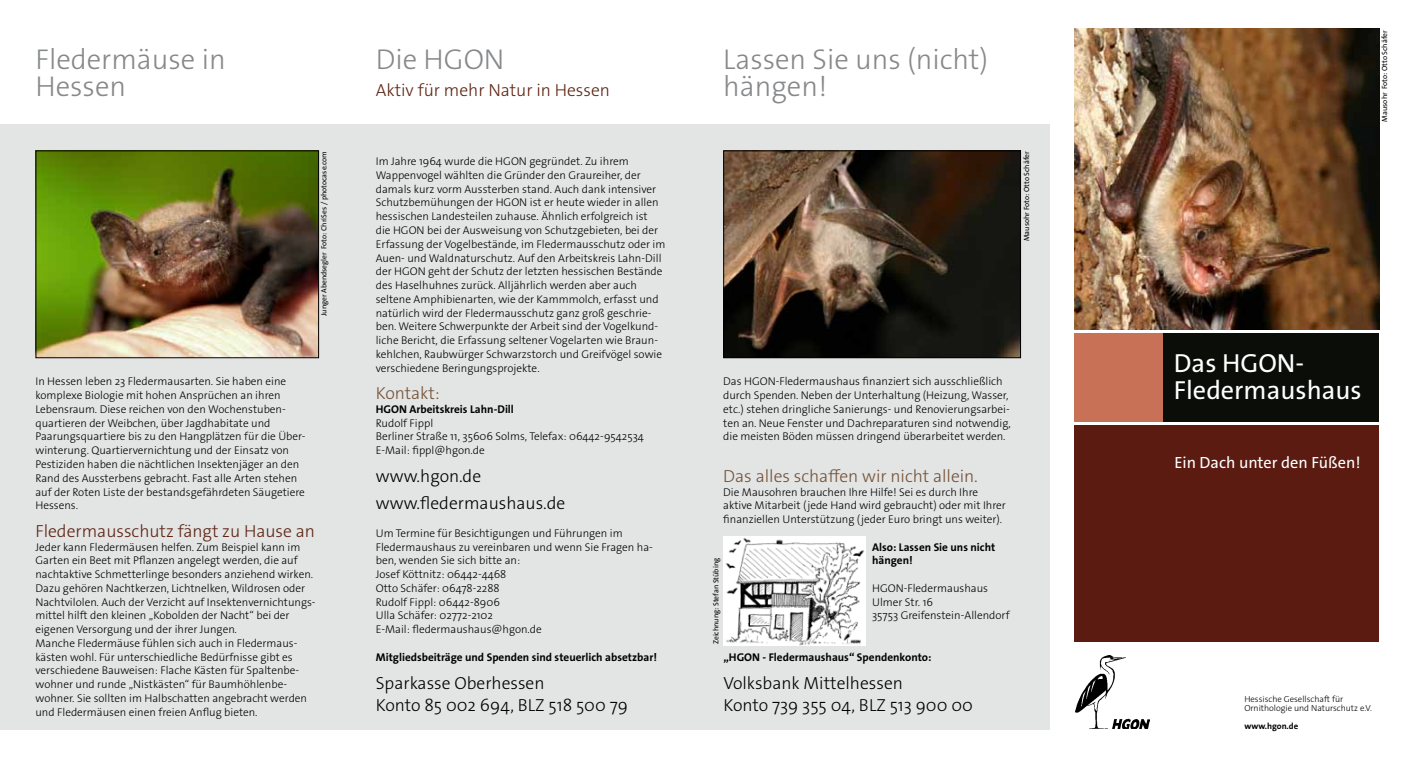
<style>
.page{position:relative;width:1411px;height:759px;background:#fff}
.page>*{position:absolute;margin:0;border:0;box-sizing:border-box;transform-origin:0 0}
.t1{font:300 28.75px/27.5px "The Sans Os F";color:#87888a}
.t2{font:26.25px/27.5px "The Sans Os F";color:#fff}
.t3{font:300 17.5px/22.5px "The Sans Os F";color:#000}
.t4{font:300 17.5px "The Sans Os F";color:#5d2413}
.t5{font:300 17.5px "The Sans Os F";color:#745237}
.t6{font:16.25px "The Sans Os F";color:#fff}
.t7{font:300 11.25px/13.8px "The Sans Os F";color:#000}
.t8{font:700 11.25px/13.8px "The Sans Os F";color:#000}
.t9{font:300 8.75px/8.8px "The Sans Os F";color:#000}
.t10{font:700 8.75px "The Sans Os F";color:#000}
.t11{font:7.5px "The Sans Os F";color:#000}
</style>
<div class="page">
<div style="left:0;top:124px;width:1049px;height:605px;background:#e3e4e4"></div>
<img style="left:37px;top:152px;width:280px;height:204px">
<div style="left:35px;top:150px;width:284px;height:208px;border:1px solid #000"></div>
<img style="left:725px;top:152px;width:293px;height:204px">
<div style="left:723px;top:150px;width:297px;height:208px;border:1px solid #000"></div>
<img style="left:1074px;top:28px;width:304px;height:302px">
<img style="left:1075px;top:655px;width:74px;height:73px">
<div style="left:1074px;top:425px;width:304px;height:216px;background:#5b1b11"></div>
<div style="left:1074px;top:333px;width:90px;height:89px;background:#c87156"></div>
<div style="left:1163px;top:333px;width:215px;height:89px;background:#0b0d08"></div>
<img style="left:723px;top:536px;width:142px;height:109px">
<h1 class="t1" style="left:35px;top:46px;width:192px">Fledermäuse in<br>Hessen</h1>
<h1 class="t1" style="left:723px;top:46px;width:266px">Lassen Sie uns (nicht) hängen!</h1>
<h1 class="t1" style="left:376px;top:46px;width:130px">Die HGON</h1>
<h3 class="t4" style="left:376px;top:79px;width:236px">Aktiv für mehr Natur in Hessen</h3>
<p class="t11" style="left:319px;top:316px;width:166px;rotate:-90deg">Junger Abendsegler Foto: ChriSes / photocase.com</p>
<p class="t7" style="left:35px;top:374px;width:271px">In Hessen leben 23 Fledermausarten. Sie haben eine komplexe Biologie mit hohen Ansprüchen an ihren Lebensraum. Diese reichen von den Wochenstuben&shy;quartieren der Weibchen, über Jagdhabitate und Paarungsquartiere bis zu den Hangplätzen für die Über&shy;winterung. Quartiervernichtung und der Einsatz von Pestiziden haben die nächtlichen Insektenjäger an den Rand des Aussterbens gebracht. Fast alle Arten stehen auf der Roten Liste der bestandsgefährdeten Säugetiere Hessens.</p>
<h3 class="t4" style="left:35px;top:519px;width:281px">Fledermausschutz fängt zu Hause an</h3>
<p class="t7" style="left:35px;top:539px;width:282px">Jeder kann Fledermäusen helfen. Zum Beispiel kann im Garten ein Beet mit Pflanzen angelegt werden, die auf nachtaktive Schmetterlinge besonders anziehend wirken.<br>Dazu gehören Nachtkerzen, Lichtnelken, Wildrosen oder Nachtvilolen. Auch der Verzicht auf Insektenvernichtungs&shy;mittel hilft den kleinen „Kobolden der Nacht“ bei der eigenen Versorgung und der ihrer Jungen.<br>Manche Fledermäuse fühlen sich auch in Fledermaus&shy;kästen wohl. Für unterschiedliche Bedürfnisse gibt es verschiedene Bauweisen: Flache Kästen für Spaltenbe&shy;wohner und runde „Nistkästen“ für Baumhöhlenbe&shy;wohner. Sie sollten im Halbschatten angebracht werden und Fledermäusen einen freien Anflug bieten.</p>
<p class="t7" style="left:376px;top:154px;width:291px">Im Jahre 1964 wurde die HGON gegründet. Zu ihrem Wappenvogel wählten die Gründer den Graureiher, der damals kurz vorm Aussterben stand. Auch dank intensiver Schutzbemühungen der HGON ist er heute wieder in allen hessischen Landesteilen zuhause. Ähnlich erfolgreich ist<br>die HGON bei der Ausweisung von Schutzgebieten, bei der Erfassung der Vogelbestände, im Fledermausschutz oder im Auen- und Waldnaturschutz. Auf den Arbeitskreis Lahn-Dill der HGON geht der Schutz der letzten hessischen Bestände des Haselhuhnes zurück. Alljährlich werden aber auch seltene Amphibienarten, wie der Kammmolch, erfasst und natürlich wird der Fledermausschutz ganz groß geschrie&shy;ben. Weitere Schwerpunkte der Arbeit sind der Vogelkund&shy;liche Bericht, die Erfassung seltener Vogelarten wie Braun&shy;kehlchen, Raubwürger Schwarzstorch und Greifvögel sowie verschiedene Beringungsprojekte.</p>
<h3 class="t5" style="left:376px;top:382px;width:66px">Kontakt:</h3>
<p class="t8" style="left:376px;top:402px;width:140px">HGON Arbeitskreis Lahn-Dill</p>
<p class="t7" style="left:376px;top:416px;width:269px">Rudolf Fippl<br>Berliner Straße 11, 35606 Solms, Telefax: 06442-9542534<br>E-Mail: fippl@hgon.de</p>
<h3 class="t3" style="left:376px;top:462px;width:191px;line-height:27.5px">www.hgon.de www.fledermaushaus.de</h3>
<p class="t7" style="left:376px;top:526px;width:278px">Um Termine für Besichtigungen und Führungen im Fledermaushaus zu vereinbaren und wenn Sie Fragen ha&shy;ben, wenden Sie sich bitte an:<br>Josef Köttnitz: 06442-4468<br>Otto Schäfer: 06478-2288<br>Rudolf Fippl: 06442-8906<br>Ulla Schäfer: 02772-2102<br>E-Mail: fledermaushaus@hgon.de</p>
<p class="t8" style="left:376px;top:649px;width:283px">Mitgliedsbeiträge und Spenden sind steuerlich absetzbar!</p>
<h3 class="t3" style="left:376px;top:671px;width:254px">Sparkasse Oberhessen<br>Konto 85 002 694, BLZ 518 500 79</h3>
<p class="t11" style="left:1021px;top:241px;width:91px;rotate:-90deg">Mausohr Foto: Otto Schäfer</p>
<p class="t7" style="left:723px;top:374px;width:289px">Das HGON-Fledermaushaus finanziert sich ausschließlich durch Spenden. Neben der Unterhaltung (Heizung, Wasser, etc.) stehen dringliche Sanierungs- und Renovierungsarbei&shy;ten an. Neue Fenster und Dachreparaturen sind notwendig, die meisten Böden müssen dringend überarbeitet werden.</p>
<h3 class="t5" style="left:723px;top:464px;width:256px">Das alles schaffen wir nicht allein.</h3>
<p class="t7" style="left:723px;top:484px;width:284px">Die Mausohren brauchen Ihre Hilfe! Sei es durch Ihre aktive Mitarbeit (jede Hand wird gebraucht) oder mit Ihrer finanziellen Unterstützung (jeder Euro bringt uns weiter).</p>
<p class="t8" style="left:872px;top:539px;width:125px">Also: Lassen Sie uns nicht hängen!</p>
<p class="t7" style="left:872px;top:581px;width:139px">HGON-Fledermaushaus<br>Ulmer Str. 16<br>35753 Greifenstein-Allendorf</p>
<p class="t11" style="left:711px;top:644px;width:87px;rotate:-90deg">Zeichnung: Stefan Stübing</p>
<p class="t8" style="left:723px;top:649px;width:209px">„HGON - Fledermaushaus“ Spendenkonto:</p>
<h3 class="t3" style="left:723px;top:671px;width:251px">Volksbank Mittelhessen<br>Konto 739 355 04, BLZ 513 900 00</h3>
<p class="t11" style="left:1379px;top:122px;width:93px;rotate:-90deg">Mausohr Foto: Otto Schäfer</p>
<h2 class="t2" style="left:1173px;top:349px;width:189px">Das HGON-<br>Fledermaushaus</h2>
<h3 class="t6" style="left:1174px;top:452px;width:188px">Ein Dach unter den Füßen!</h3>
<p class="t9" style="left:1244px;top:694px;width:129px">Hessische Gesellschaft für<br>Ornithologie und Naturschutz e.V.</p>
<p class="t10" style="left:1244px;top:719px;width:55px">www.hgon.de</p>
</div>
